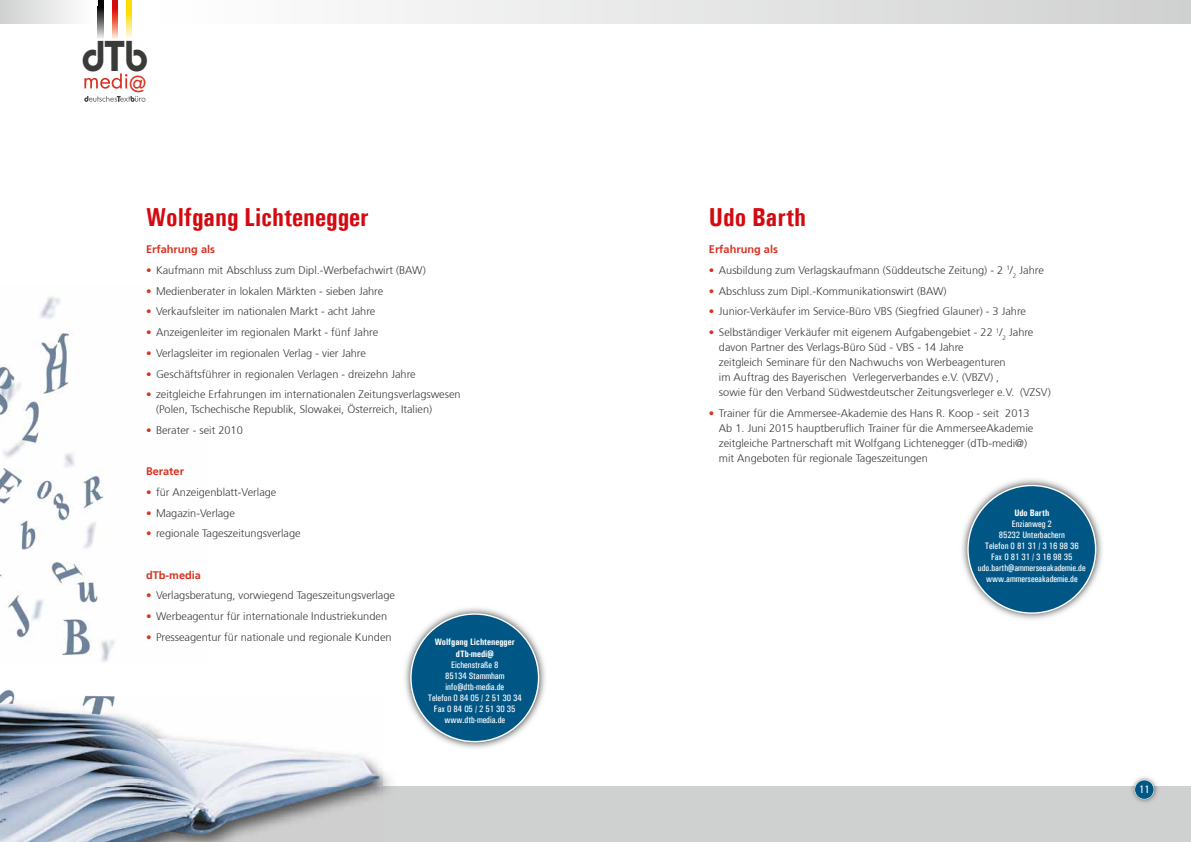
<style>
.page{position:relative;width:1191px;height:842px;background:#fff}
.page>*{position:absolute;margin:0;border:0;box-sizing:border-box;transform-origin:0 0}
.t1{font:600 43px "Bauhaus";color:#3a3a39}
.t2{font:700 26px "Univers Condensed";color:#d40a11}
.t3{font:21.5px "Futura";color:#d83222}
.t4{font:300 11px/15px "Frutiger 45";color:#3a3a39}
.t5{font:700 11px "Frutiger 65";color:#d83222}
.t6{font:500 11px "Univers Condensed";color:#fff}
.t7{font:500 9.4px/11.1px "Univers Condensed";color:#fff;text-align:center}
.t8{font:700 9.4px/11.1px "Univers Condensed";color:#fff;text-align:center}
.s1{color:#d83222}
</style>
<div class="page">
<div style="left:0;top:786px;width:1191px;height:56px;background:#cfd0d0"></div>
<img style="left:1132px;top:777px;width:26px;height:26px">
<svg style="left:1134px;top:780px;width:20px;height:19px"></svg>
<img style="left:0;top:296px;width:115px;height:403px">
<img style="left:0;top:699px;width:391px;height:143px">
<div style="left:155px;top:0;width:1036px;height:24px;background:linear-gradient(to right,#fff,#d0d0d1)"></div>
<div style="left:0;top:0;width:95px;height:24px;background:linear-gradient(to right,#d0d1d1,#fff)"></div>
<svg style="left:84px;top:73px;width:43px;height:16px"></svg>
<svg style="left:84px;top:96px;width:61px;height:6px"></svg>
<svg style="left:98px;top:6px;width:5px;height:33px"></svg>
<svg style="left:126px;top:6px;width:6px;height:32px"></svg>
<svg style="left:112px;top:6px;width:6px;height:33px"></svg>
<svg style="left:98px;top:0;width:5px;height:6px"></svg>
<svg style="left:126px;top:0;width:6px;height:6px"></svg>
<svg style="left:112px;top:0;width:6px;height:6px"></svg>
<img style="left:405px;top:608px;width:140px;height:140px">
<svg style="left:410px;top:613px;width:129px;height:129px;background:#397b9e"></svg>
<img style="left:962px;top:479px;width:140px;height:140px">
<svg style="left:967px;top:485px;width:129px;height:129px;background:#397b9e"></svg>
<h1 class="t1" style="left:81px;top:30px;width:68px">dTb</h1>
<h3 class="t3" style="left:129px;top:70px;width:19px">@</h3>
<h2 class="t2" style="left:146px;top:202px;width:224px">Wolfgang Lichtenegger</h2>
<h2 class="t2" style="left:709px;top:202px;width:99px">Udo Barth</h2>
<p class="t5" style="left:146px;top:243px;width:71px">Erfahrung als</p>
<p class="t4" style="left:146px;top:263px;width:281px"><span class="s1">•</span> Kaufmann mit Abschluss zum Dipl.-Werbefachwirt (BAW)</p>
<p class="t4" style="left:146px;top:284px;width:239px"><span class="s1">•</span> Medienberater in lokalen Märkten - sieben Jahre</p>
<p class="t4" style="left:146px;top:304px;width:231px"><span class="s1">•</span> Verkaufsleiter im nationalen Markt - acht Jahre</p>
<p class="t4" style="left:146px;top:325px;width:234px"><span class="s1">•</span> Anzeigenleiter im regionalen Markt - fünf Jahre</p>
<p class="t4" style="left:146px;top:346px;width:221px"><span class="s1">•</span> Verlagsleiter im regionalen Verlag - vier Jahre</p>
<p class="t4" style="left:146px;top:366px;width:271px"><span class="s1">•</span> Geschäftsführer in regionalen Verlagen - dreizehn Jahre</p>
<p class="t4" style="left:156px;top:387px;width:306px;text-indent:-10px"><span class="s1">•</span> zeitgleiche Erfahrungen im internationalen Zeitungsverlagswesen (Polen, Tschechische Republik, Slowakei, Österreich, Italien)</p>
<p class="t4" style="left:146px;top:423px;width:98px"><span class="s1">•</span> Berater - seit 2010</p>
<p class="t5" style="left:146px;top:465px;width:39px">Berater</p>
<p class="t4" style="left:146px;top:485px;width:132px"><span class="s1">•</span> für Anzeigenblatt-Verlage</p>
<p class="t4" style="left:146px;top:505px;width:90px"><span class="s1">•</span> Magazin-Verlage</p>
<p class="t4" style="left:146px;top:526px;width:156px"><span class="s1">•</span> regionale Tageszeitungsverlage</p>
<p class="t5" style="left:146px;top:568px;width:57px">dTb-media</p>
<p class="t4" style="left:146px;top:588px;width:250px"><span class="s1">•</span> Verlagsberatung, vorwiegend Tageszeitungsverlage</p>
<p class="t4" style="left:146px;top:609px;width:243px"><span class="s1">•</span> Werbeagentur für internationale Industriekunden</p>
<p class="t4" style="left:146px;top:629px;width:247px"><span class="s1">•</span> Presseagentur für nationale und regionale Kunden</p>
<p class="t8" style="left:435px;top:637px;width:82px">Wolfgang Lichtenegger dTb-medi@</p>
<p class="t7" style="left:428px;top:659px;width:96px">Eichenstraße 8<br>85134 Stammham info@dtb-media.de<br>Telefon 0 84 05 / 2 51 30 34<br>Fax 0 84 05 / 2 51 30 35 www.dtb-media.de</p>
<p class="t5" style="left:709px;top:243px;width:71px">Erfahrung als</p>
<p class="t4" style="left:709px;top:263px;width:336px"><span class="s1">•</span> Ausbildung zum Verlagskaufmann (Süddeutsche Zeitung) - 2 <sup>1</sup>/<sub>2</sub> Jahre</p>
<p class="t4" style="left:709px;top:284px;width:239px"><span class="s1">•</span> Abschluss zum Dipl.-Kommunikationswirt (BAW)</p>
<p class="t4" style="left:709px;top:304px;width:319px"><span class="s1">•</span> Junior-Verkäufer im Service-Büro VBS (Siegfried Glauner) - 3 Jahre</p>
<p class="t4" style="left:719px;top:325px;width:333px;text-indent:-10px"><span class="s1">•</span> Selbständiger Verkäufer mit eigenem Aufgabengebiet - 22 <sup>1</sup>/<sub>2</sub> Jahre davon Partner des Verlags-Büro Süd - VBS - 14 Jahre<br>zeitgleich Seminare für den Nachwuchs von Werbeagenturen<br>im Auftrag des Bayerischen Verlegerverbandes e.V. (VBZV) ,<br>sowie für den Verband Südwestdeutscher Zeitungsverleger e.V. (VZSV)</p>
<p class="t4" style="left:719px;top:406px;width:316px;text-indent:-10px"><span class="s1">•</span> Trainer für die Ammersee-Akademie des Hans R. Koop - seit 2013<br>Ab 1. Juni 2015 hauptberuflich Trainer für die AmmerseeAkademie zeitgleiche Partnerschaft mit Wolfgang Lichtenegger (dTb-medi@) mit Angeboten für regionale Tageszeitungen</p>
<p class="t8" style="left:1014px;top:507px;width:36px">Udo Barth</p>
<p class="t7" style="left:978px;top:518px;width:109px">Enzianweg 2<br>85232 Unterbachern<br>Telefon 0 81 31 / 3 16 98 36<br>Fax 0 81 31 / 3 16 98 35 udo.barth@ammerseeakademie.de www.ammerseeakademie.de</p>
<p class="t6" style="left:1139px;top:783px;width:12px">11</p>
</div>
